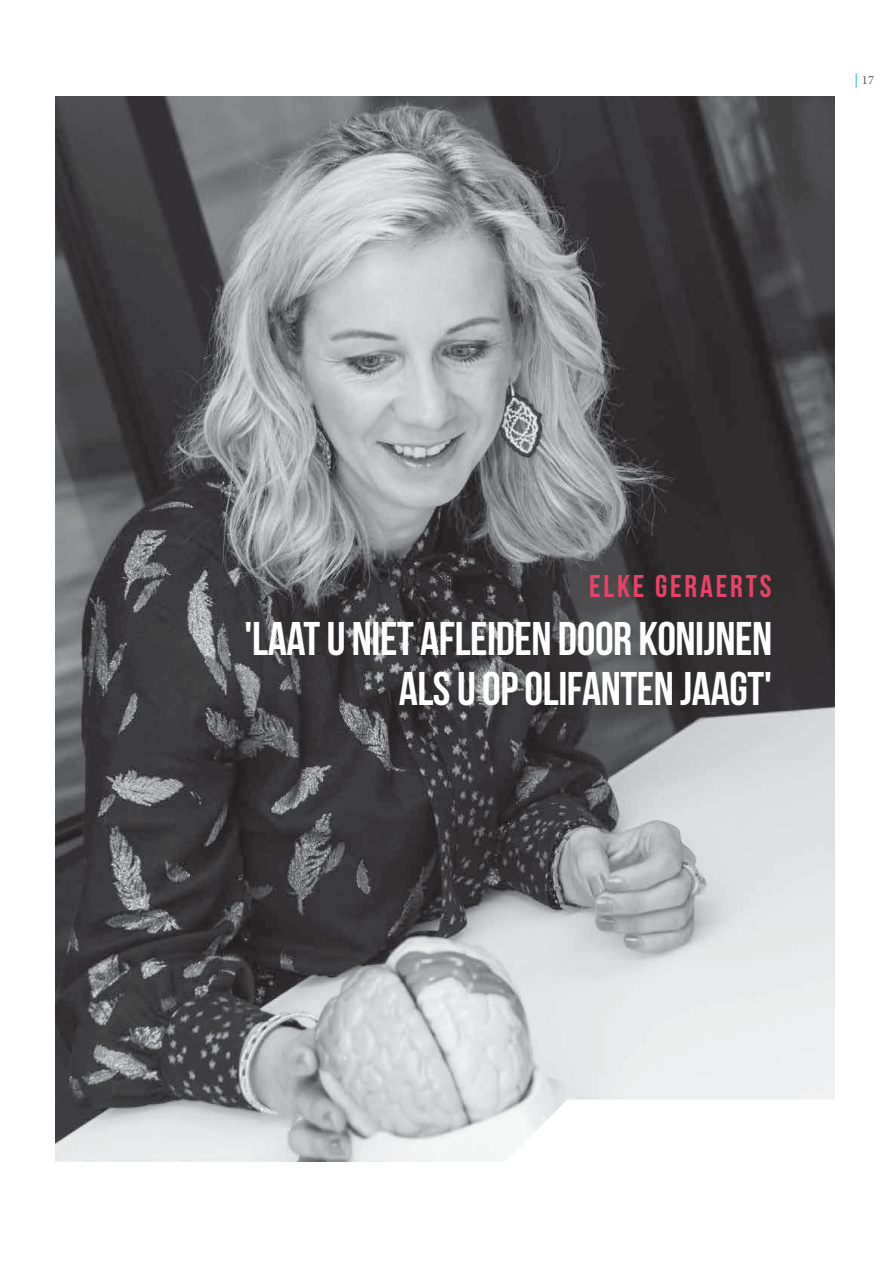
<style>
.page{position:relative;width:893px;height:1263px;background:#fff}
.page>*{position:absolute;margin:0;border:0;box-sizing:border-box;transform-origin:0 0}
.t1{font:47.25px/50.4px "Bebas Neue";letter-spacing:-.01em;color:#fff;text-align:right}
.t2{font:31.5px "Bebas Neue";letter-spacing:.09em;color:#e74267}
.t3{font:12.6px "Minion Pro";color:#575756}
.s1{font-size:14.1px;color:#1cb5e9}
</style>
<div class="page">
<img style="left:56px;top:97px;width:779px;height:1064px">
<svg style="left:494px;top:1100px;width:341px;height:61px"></svg>
<p class="t3" style="left:854px;top:75px;width:21px"><span class="s1">|</span> 17</p>
<p class="t2" style="left:589px;top:567px;width:184px">ELKE GERAERTS</p>
<p class="t1" style="left:244px;top:613px;width:529px">'LAAT U NIET AFLEIDEN DOOR KONIJNEN<br>ALS U OP OLIFANTEN JAAGT'</p>
</div>
